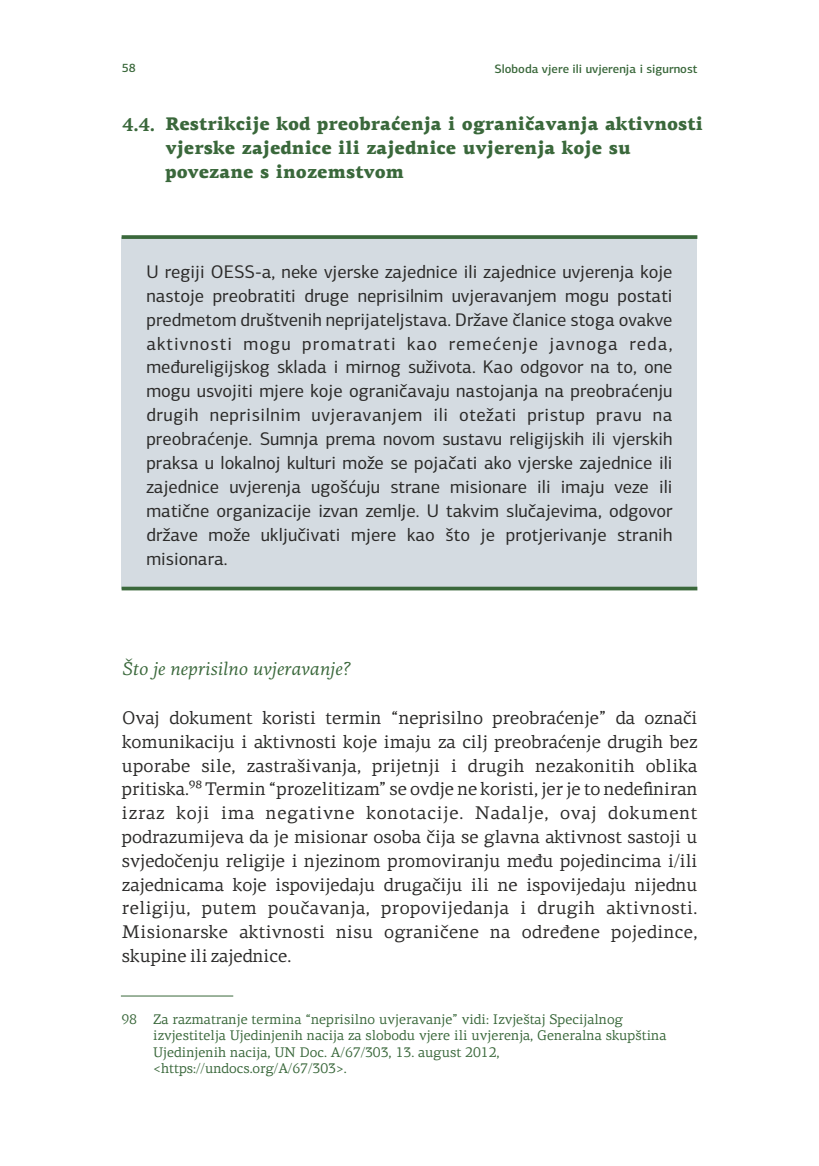
<style>
.page{position:relative;width:819px;height:1166px;background:#fff}
.page>*{position:absolute;margin:0;border:0;box-sizing:border-box;transform-origin:0 0}
.t1{font:18.38px/24px "PF Agora Sans Pro";letter-spacing:.005em;color:#2b2a29;text-align:justify}
.t2{font:18.38px/23.8px "PF Centro Serif Pro";letter-spacing:.02em;color:#2b2a29;text-align:justify}
.t3{font:700 18.38px/23.6px "PF Centro Serif Pro";color:#3a683b}
.t4{font:italic 500 18.38px "PF Centro Serif Pro";color:#3a683b}
.t5{font:14px/16.4px "PF Centro Serif Pro";color:#3a683b}
.t6{font:13.83px "PF Centro Serif Pro";color:#3a683b}
.t7{font:500 12.25px "PF Agora Sans Pro";color:#3a683b}
</style>
<div class="page">
<div style="left:122px;top:237px;width:575px;height:351px;background:#d4dbe1"></div>
<svg style="left:122px;top:235px;width:575px;height:4px;background:#467147"></svg>
<hr style="left:122px;top:587px;width:575px;height:3px;background:#3a683b">
<hr style="left:121px;top:995px;width:112px;height:1px;background:#3a683b">
<p class="t7" style="left:122px;top:63px;width:16px">58</p>
<p class="t7" style="left:494px;top:63px;width:204px">Sloboda vjere ili uvjerenja i sigurnost</p>
<p class="t3" style="left:122px;top:113px;width:34px">4.4.</p>
<p class="t3" style="left:165px;top:113px;width:539px">Restrikcije kod preobraćenja i ograničavanja aktivnosti vjerske zajednice ili zajednice uvjerenja koje su povezane s inozemstvom</p>
<p class="t1" style="left:146px;top:261px;width:527px">U regiji OESS-a, neke vjerske zajednice ili zajednice uvjerenja koje nastoje preobratiti druge neprisilnim uvjeravanjem mogu postati predmetom društvenih neprijateljstava. Države članice stoga ovakve aktivnosti mogu promatrati kao remećenje javnoga reda, međureligijskog sklada i mirnog suživota. Kao odgovor na to, one mogu usvojiti mjere koje ograničavaju nastojanja na preobraćenju drugih neprisilnim uvjeravanjem ili otežati pristup pravu na preobraćenje. Sumnja prema novom sustavu religijskih ili vjerskih praksa u lokalnoj kulturi može se pojačati ako vjerske zajednice ili zajednice uvjerenja ugošćuju strane misionare ili imaju veze ili matične organizacije izvan zemlje. U takvim slučajevima, odgovor države može uključivati mjere kao što je protjerivanje stranih misionara.</p>
<p class="t4" style="left:122px;top:662px;width:229px">Što je neprisilno uvjeravanje?</p>
<p class="t2" style="left:122px;top:706px;width:577px">Ovaj dokument koristi termin “neprisilno preobraćenje” da označi komunikaciju i aktivnosti koje imaju za cilj preobraćenje drugih bez uporabe sile, zastrašivanja, prijetnji i drugih nezakonitih oblika pritiska.⁹⁸ Termin “prozelitizam” se ovdje ne koristi, jer je to nedefiniran izraz koji ima negativne konotacije. Nadalje, ovaj dokument podrazumijeva da je misionar osoba čija se glavna aktivnost sastoji u svjedočenju religije i njezinom promoviranju među pojedincima i/ili zajednicama koje ispovijedaju drugačiju ili ne ispovijedaju nijednu religiju, putem poučavanja, propovijedanja i drugih aktivnosti.<br>Misionarske aktivnosti nisu ograničene na određene pojedince, skupine ili zajednice.</p>
<p class="t6" style="left:121px;top:1012px;width:17px">98</p>
<p class="t5" style="left:153px;top:1011px;width:514px">Za razmatranje termina “neprisilno uvjeravanje” vidi: Izvještaj Specijalnog izvjestitelja Ujedinjenih nacija za slobodu vjere ili uvjerenja, Generalna skupština Ujedinjenih nacija, UN Doc. A/67/303, 13. august 2012, &lt;https://undocs.org/A/67/303&gt;.</p>
</div>
